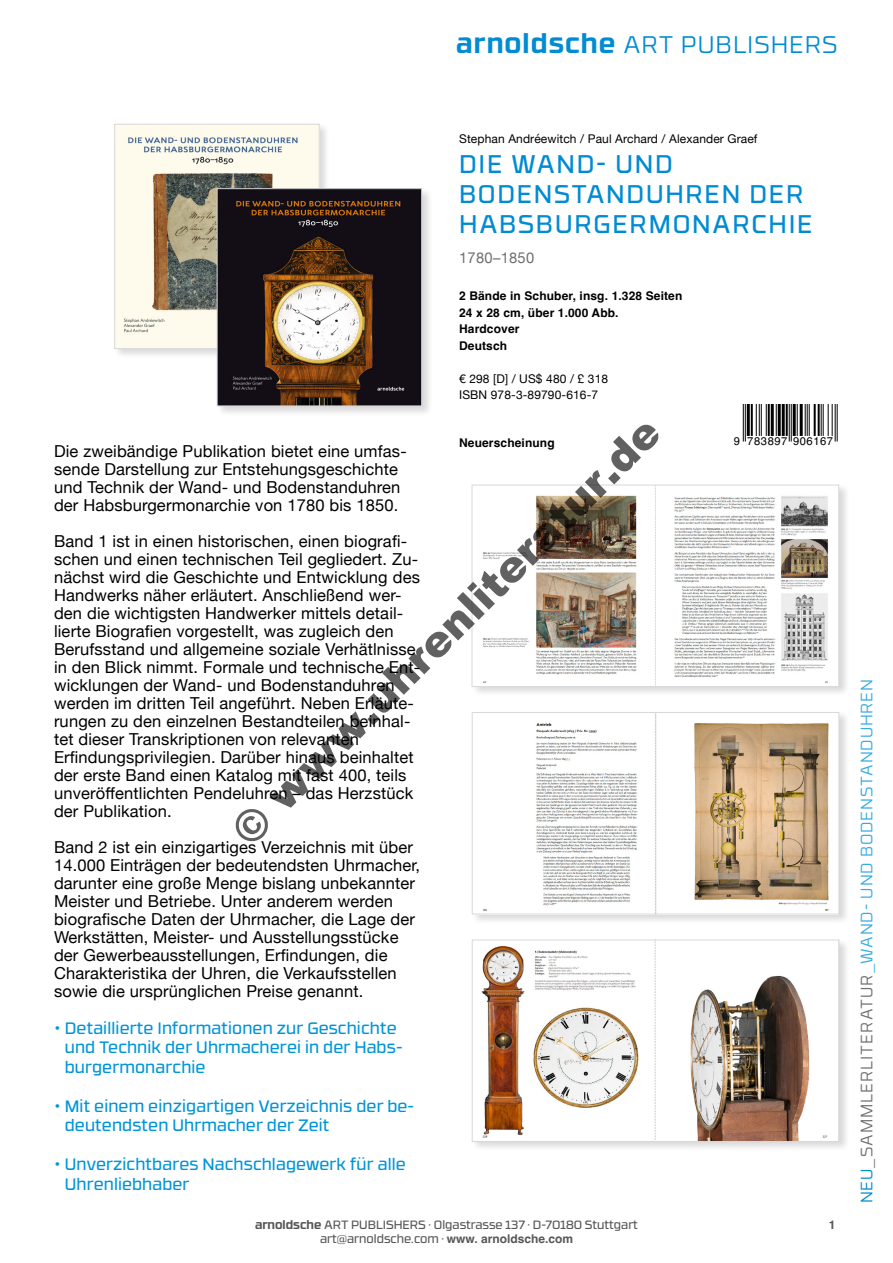
<style>
.page{position:relative;width:893px;height:1263px;background:#fff}
.page>*{position:absolute;margin:0;border:0;box-sizing:border-box;transform-origin:0 0}
.t1{font:900 43.2px "Arial";color:rgb(0 0 0/.62)}
._1_angaben{font:25.5px/30px "RB No 3.1";letter-spacing:.07em;color:#008bd2}
.t2{font:300 24px "RB No 3.1";letter-spacing:.04em;color:#008bd2}
._1_grundtext{font:16.5px/18px "Helvetica Neue";letter-spacing:.01em;color:#000}
._1_grundtext-2{font:16.5px/19.5px "RB No 3.1";letter-spacing:.01em;color:#0095d8}
._1_titel{font:300 16.5px "RB No 3.1";letter-spacing:.055em;color:#35abe2}
._1_titel-2{font:15px "Helvetica Neue";letter-spacing:.02em;color:#706f6f}
.t3{font:12px/14.4px "RB No 3.1";color:#575756;text-align:center}
._1_angaben-2{font:12px "Helvetica Neue";letter-spacing:.01em;color:#000}
._1_angaben-3{font:700 12px "Helvetica";letter-spacing:.01em;color:#000}
._1_titel-3{font:700 12px "Helvetica";letter-spacing:.01em;color:#000}
.t4{font:700 12px "Helvetica";color:#575756}
.t5{font:11.25px "Helvetica";letter-spacing:.05em;color:#000}
.s1{font-weight:700;font-size:27px}
.s2{font-weight:700}
.s3{font-family:"Helvetica";font-weight:700}
.s4{color:#008bd2}
.s5{color:#706f6f}
</style>
<div class="page">
<hr style="left:743px;top:405px;width:1px;height:36px;background:#000">
<hr style="left:745px;top:405px;width:1px;height:36px;background:#000">
<hr style="left:747px;top:405px;width:3px;height:31px;background:#000">
<hr style="left:751px;top:405px;width:2px;height:31px;background:#000">
<hr style="left:756px;top:405px;width:1px;height:31px;background:#000">
<hr style="left:759px;top:405px;width:1px;height:31px;background:#000">
<hr style="left:761px;top:405px;width:1px;height:31px;background:#000">
<hr style="left:766px;top:405px;width:1px;height:31px;background:#000">
<hr style="left:768px;top:405px;width:2px;height:31px;background:#000">
<hr style="left:771px;top:405px;width:3px;height:31px;background:#000">
<hr style="left:776px;top:405px;width:1px;height:31px;background:#000">
<hr style="left:778px;top:405px;width:3px;height:31px;background:#000">
<hr style="left:782px;top:405px;width:3px;height:31px;background:#000">
<hr style="left:786px;top:405px;width:2px;height:31px;background:#000">
<hr style="left:789px;top:405px;width:1px;height:36px;background:#000">
<hr style="left:791px;top:405px;width:1px;height:36px;background:#000">
<hr style="left:793px;top:405px;width:3px;height:31px;background:#000">
<hr style="left:797px;top:405px;width:1px;height:31px;background:#000">
<hr style="left:800px;top:405px;width:3px;height:31px;background:#000">
<hr style="left:805px;top:405px;width:1px;height:31px;background:#000">
<hr style="left:807px;top:405px;width:1px;height:31px;background:#000">
<hr style="left:809px;top:405px;width:1px;height:31px;background:#000">
<hr style="left:814px;top:405px;width:2px;height:31px;background:#000">
<hr style="left:818px;top:405px;width:2px;height:31px;background:#000">
<hr style="left:821px;top:405px;width:1px;height:31px;background:#000">
<hr style="left:823px;top:405px;width:1px;height:31px;background:#000">
<hr style="left:828px;top:405px;width:1px;height:31px;background:#000">
<hr style="left:832px;top:405px;width:1px;height:31px;background:#000">
<hr style="left:835px;top:405px;width:1px;height:36px;background:#000">
<hr style="left:837px;top:405px;width:1px;height:36px;background:#000">
<div style="left:471px;top:710px;width:379px;height:214px;background:#000;opacity:.15"></div>
<img style="left:474px;top:714px;width:363px;height:198px">
<div style="left:472px;top:712px;width:367px;height:202px;border:1px solid #d8d8d8"></div>
<div style="left:114px;top:122px;width:217px;height:237px;background:#000;opacity:.15"></div>
<img style="left:117px;top:126px;width:200px;height:221px">
<div style="left:115px;top:124px;width:204px;height:225px;border:1px solid #d8d8d8"></div>
<div style="left:471px;top:938px;width:379px;height:214px;background:#000;opacity:.15"></div>
<img style="left:474px;top:942px;width:363px;height:198px">
<div style="left:472px;top:940px;width:367px;height:202px;border:1px solid #d8d8d8"></div>
<div style="left:471px;top:483px;width:379px;height:214px;background:#000;opacity:.15"></div>
<img style="left:474px;top:487px;width:363px;height:198px">
<div style="left:472px;top:485px;width:367px;height:202px;border:1px solid #d8d8d8"></div>
<div style="left:216px;top:187px;width:217px;height:229px;background:#000;opacity:.15"></div>
<img style="left:219px;top:190px;width:201px;height:214px">
<div style="left:217px;top:188px;width:205px;height:218px;border:1px solid #d8d8d8"></div>
<h3 class="t2" style="left:456px;top:27px;width:383px"><span class="s1">arnoldsche</span> ART PUBLISHERS</h3>
<p class="_1_angaben-2" style="left:459px;top:130px;width:300px">Stephan Andréewitch / Paul Archard / Alexander Graef</p>
<p class="_1_angaben" style="left:459px;top:147px;width:355px">DIE WAND- UND<br>BODENSTANDUHREN DER<br>HABSBURGERMONARCHIE</p>
<p class="_1_titel-2" style="left:459px;top:246px;width:77px">1780–1850</p>
<p class="_1_titel-3" style="left:459px;top:289px;width:225px">2 Bände in Schuber, insg. 1.328 Seiten</p>
<p class="_1_angaben-3" style="left:459px;top:305px;width:161px">24 x 28 cm, über 1.000 Abb.</p>
<p class="_1_angaben-3" style="left:459px;top:322px;width:62px">Hardcover</p>
<p class="_1_angaben-3" style="left:459px;top:338px;width:50px">Deutsch</p>
<p class="_1_angaben-2" style="left:459px;top:370px;width:150px">€ 298 [D] / US$ 480 / £ 318</p>
<p class="_1_angaben-2" style="left:459px;top:386px;width:141px">ISBN 978-3-89790-616-7</p>
<p class="_1_angaben-3" style="left:459px;top:436px;width:97px">Neuerscheinung</p>
<h1 class="t1" style="left:217px;top:815px;width:585px;rotate:-45deg">© www.uhrenliteratur.de</h1>
<p class="t5" style="left:734px;top:432px;width:117px">9 783897 906167 &gt;</p>
<p class="_1_grundtext" style="left:54px;top:443px;width:354px">Die zweibändige Publikation bietet eine umfas&shy;sende Darstellung zur Entstehungsgeschichte und Technik der Wand- und Bodenstanduhren der Habsburgermonarchie von 1780 bis 1850.</p>
<p class="_1_grundtext" style="left:54px;top:533px;width:368px">Band 1 ist in einen historischen, einen biografi&shy;schen und einen technischen Teil gegliedert. Zu&shy;nächst wird die Geschichte und Entwicklung des Handwerks näher erläutert. Anschließend wer&shy;den die wichtigsten Handwerker mittels detail&shy;lierte Biografien vorgestellt, was zugleich den Berufsstand und allgemeine soziale Verhätlnisse in den Blick nimmt. Formale und technische Ent&shy;wicklungen der Wand- und Bodenstanduhren werden im dritten Teil angeführt. Neben Erläute&shy;rungen zu den einzelnen Bestandteilen beinhal&shy;tet dieser Transkriptionen von relevanten Erfindungsprivilegien. Darüber hinaus beinhaltet der erste Band einen Katalog mit fast 400, teils unveröffentlichten Pendeluhren – das Herzstück der Publikation.</p>
<p class="_1_grundtext" style="left:54px;top:839px;width:368px">Band 2 ist ein einzigartiges Verzeichnis mit über 14.000 Einträgen der bedeutendsten Uhrmacher, darunter eine große Menge bislang unbekannter Meister und Betriebe. Unter anderem werden biografische Daten der Uhrmacher, die Lage der Werkstätten, Meister- und Ausstellungsstücke der Gewerbeausstellungen, Erfindungen, die Charakteristika der Uhren, die Verkaufsstellen sowie die ursprünglichen Preise genannt.</p>
<p class="_1_grundtext-2" style="left:65px;top:1017px;width:340px;text-indent:-11px">• Detaillierte Informationen zur Geschichte und Technik der Uhrmacherei in der Habs&shy;burgermonarchie</p>
<p class="_1_grundtext-2" style="left:65px;top:1095px;width:351px;text-indent:-11px">• Mit einem einzigartigen Verzeichnis der be&shy;deutendsten Uhrmacher der Zeit</p>
<p class="_1_grundtext-2" style="left:65px;top:1153px;width:343px;text-indent:-11px">• Unverzichtbares Nachschlagewerk für alle<br>Uhrenliebhaber</p>
<p class="t3" style="left:255px;top:1216px;width:384px"><span class="s2">arnoldsche</span> ART PUBLISHERS · Olgastrasse 137 · D-70180 Stuttgart art@arnoldsche.com · <span class="s3">www. arnoldsche.com</span></p>
<p class="t4" style="left:829px;top:1217px;width:8px">1</p>
<p class="_1_titel" style="left:854px;top:1203px;width:526px;rotate:-90deg"><span class="s4">NEU</span><span class="s5">_SAMMLERLITERATUR</span>_WAND- UND BODENSTANDUHREN</p>
</div>
